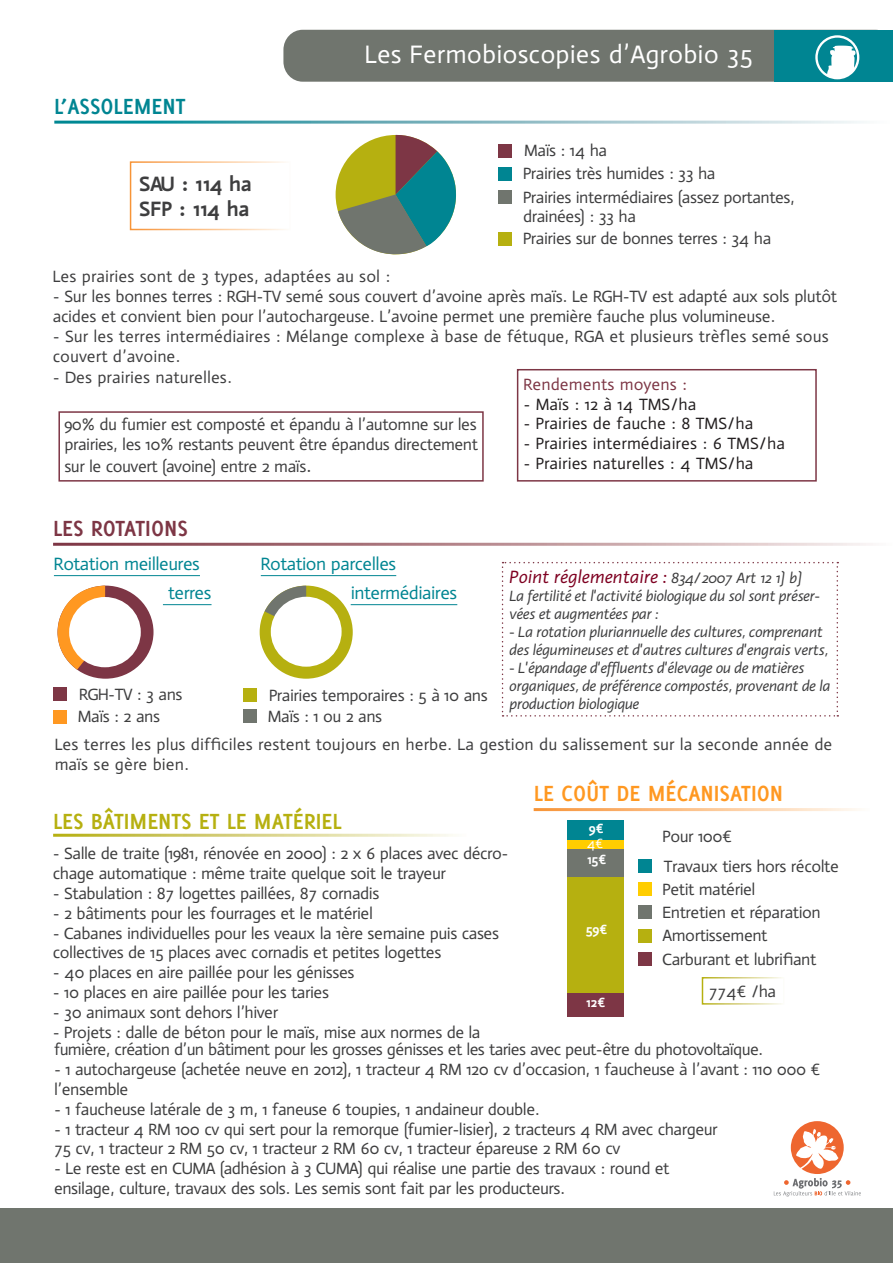
<style>
.page{position:relative;width:893px;height:1263px;background:#fff}
.page>*{position:absolute;margin:0;border:0;box-sizing:border-box;transform-origin:0 0}
.t1{font:25.5px "actor";color:#fff}
.t2{font:700 24px "Delicious";color:#b6b010}
.t3{font:700 24px "Delicious";color:#ff9821}
.t4{font:700 24px "Delicious";color:#008592}
.t5{font:700 24px "Delicious";color:#7d3645}
.t6{font:700 21px "actor";letter-spacing:-.03em;color:#3e3e3f}
.t7{font:18px "actor";letter-spacing:-.03em;color:#008592}
.t8{font:italic 18px "actor";color:#7e0021}
.t9{font:16.5px/19.8px "actor";letter-spacing:-.03em;color:#3e3e3f}
.t10{font:16.5px/19.8px "actor";color:#3e3e3f}
.t11{font:16.5px "actor";color:#231f20}
.t12{font:16.5px "actor";color:#7d3645}
.t13{font:italic 15px/18px "actor";letter-spacing:-.02em;color:#3e3e3f}
.t14{font:700 13.5px "actor";color:#fff}
.t15{font:13.5px "actor";color:#fff}
.s1{font-size:18px}
.s2{font-size:15px;color:#3e3e3f}
</style>
<div class="page">
<svg style="left:774px;top:1121px;width:87px;height:75px"></svg>
<div style="left:0;top:1209px;width:893px;height:54px;background:#70756e"></div>
<div style="left:498px;top:167px;width:14px;height:14px;background:#008592"></div>
<div style="left:498px;top:190px;width:14px;height:14px;background:#70756e"></div>
<div style="left:498px;top:144px;width:14px;height:14px;background:#7d3645"></div>
<div style="left:53px;top:710px;width:14px;height:13px;background:#ff9821"></div>
<div style="left:53px;top:687px;width:14px;height:14px;background:#7d3645"></div>
<div style="left:498px;top:232px;width:14px;height:14px;background:#b6b010"></div>
<div style="left:130px;top:161px;width:161px;height:69px;border:2px solid #fff"></div>
<div style="left:243px;top:709px;width:14px;height:14px;background:#70756e"></div>
<div style="left:243px;top:688px;width:14px;height:14px;background:#b6b010"></div>
<hr style="left:54px;top:575px;width:146px;height:1px;background:#008592">
<hr style="left:261px;top:575px;width:135px;height:1px;background:#008592">
<div style="left:638px;top:882px;width:13px;height:14px;background:#ffcd00"></div>
<div style="left:638px;top:905px;width:13px;height:14px;background:#70756e"></div>
<div style="left:638px;top:859px;width:13px;height:14px;background:#008592"></div>
<div style="left:638px;top:929px;width:13px;height:14px;background:#b6b010"></div>
<svg style="left:502px;top:562px;width:336px;height:155px"></svg>
<svg style="left:283px;top:30px;width:610px;height:52px;background:#637d79"></svg>
<svg style="left:338px;top:134px;width:118px;height:121px"></svg>
<div style="left:58px;top:411px;width:426px;height:71px;border:2px solid #7d3645"></div>
<div style="left:517px;top:369px;width:300px;height:113px;border:2px solid #7d3645"></div>
<div style="left:58px;top:586px;width:96px;height:93px;background:#7d3645;border-radius:50%"></div>
<svg style="left:57px;top:585px;width:48px;height:85px"></svg>
<div style="left:69px;top:597px;width:72px;height:70px;background:#fff;border-radius:50%"></div>
<div style="left:260px;top:586px;width:93px;height:93px;background:#b6b010;border-radius:50%"></div>
<svg style="left:265px;top:586px;width:41px;height:31px"></svg>
<div style="left:271px;top:597px;width:71px;height:70px;background:#fff;border-radius:50%"></div>
<div style="left:568px;top:993px;width:56px;height:24px;background:#7d3645"></div>
<div style="left:568px;top:877px;width:56px;height:116px;background:#b6b010"></div>
<div style="left:568px;top:848px;width:56px;height:29px;background:#70756e"></div>
<div style="left:568px;top:840px;width:56px;height:8px;background:#ffcd00"></div>
<div style="left:568px;top:820px;width:56px;height:20px;background:#008592"></div>
<div style="left:638px;top:952px;width:13px;height:14px;background:#7d3645"></div>
<hr style="left:351px;top:604px;width:106px;height:1px;background:#008592">
<hr style="left:163px;top:604px;width:49px;height:1px;background:#008592">
<div style="left:702px;top:977px;width:82px;height:28px;border:2px solid #fff"></div>
<p class="t4" style="left:54px;top:92px;width:133px">L’ASSOLEMENT</p>
<p class="t6" style="left:139px;top:170px;width:115px">SAU : 114 ha</p>
<p class="t6" style="left:139px;top:195px;width:112px">SFP : 114 ha</p>
<p class="t1" style="left:365px;top:39px;width:390px">Les Fermobioscopies d’Agrobio 35</p>
<p class="t9" style="left:524px;top:141px;width:84px">Maïs : 14 ha</p>
<p class="t9" style="left:523px;top:164px;width:194px">Prairies très humides : 33 ha</p>
<p class="t9" style="left:523px;top:187px;width:273px">Prairies intermédiaires (assez portantes, drainées) : 33 ha</p>
<p class="t9" style="left:523px;top:229px;width:250px">Prairies sur de bonnes terres : 34 ha</p>
<p class="t10" style="left:53px;top:267px;width:339px">Les prairies sont de 3 types, adaptées au sol :</p>
<p class="t9" style="left:53px;top:287px;width:786px">- Sur les bonnes terres : RGH-TV semé sous couvert d’avoine après maïs. Le RGH-TV est adapté aux sols plutôt acides et convient bien pour l’autochargeuse. L’avoine permet une première fauche plus volumineuse.</p>
<p class="t10" style="left:53px;top:326px;width:778px">- Sur les terres intermédiaires : Mélange complexe à base de fétuque, RGA et plusieurs trèfles semé sous couvert d’avoine.</p>
<p class="t10" style="left:53px;top:368px;width:181px">- Des prairies naturelles.</p>
<p class="t12" style="left:523px;top:374px;width:165px">Rendements moyens :</p>
<p class="t11" style="left:523px;top:394px;width:175px">- Maïs : 12 à 14 TMS/ha</p>
<p class="t11" style="left:523px;top:414px;width:231px">- Prairies de fauche : 8 TMS/ha</p>
<p class="t11" style="left:523px;top:434px;width:263px">- Prairies intermédiaires : 6 TMS/ha</p>
<p class="t11" style="left:523px;top:453px;width:232px">- Prairies naturelles : 4 TMS/ha</p>
<p class="t9" style="left:64px;top:415px;width:415px">90% du fumier est composté et épandu à l’automne sur les prairies, les 10% restants peuvent être épandus directement</p>
<p class="t9" style="left:64px;top:456px;width:249px">sur le couvert (avoine) entre 2 maïs<span class="s1">.</span></p>
<p class="t5" style="left:53px;top:515px;width:136px">LES ROTATIONS</p>
<p class="t7" style="left:54px;top:553px;width:148px">Rotation meilleures</p>
<p class="t7" style="left:261px;top:553px;width:137px">Rotation parcelles</p>
<p class="t8" style="left:510px;top:565px;width:295px">Point réglementaire : <span class="s2">834/2007 Art 12 1) b)</span></p>
<p class="t13" style="left:510px;top:586px;width:312px">La fertilité et l'activité biologique du sol sont préser&shy;vées et augmentées par :</p>
<p class="t13" style="left:510px;top:622px;width:320px">- La rotation pluriannuelle des cultures, comprenant des légumineuses et d'autres cultures d'engrais verts,</p>
<p class="t13" style="left:510px;top:658px;width:323px">- L'épandage d'effluents d'élevage ou de matières organiques, de préférence compostés, provenant de la production biologique</p>
<p class="t7" style="left:168px;top:582px;width:45px">terres</p>
<p class="t7" style="left:351px;top:582px;width:108px">intermédiaires</p>
<p class="t9" style="left:269px;top:685px;width:220px">Prairies temporaires : 5 à 10 ans</p>
<p class="t9" style="left:79px;top:684px;width:105px">RGH-TV : 3 ans</p>
<p class="t10" style="left:55px;top:734px;width:779px">Les terres les plus difficiles restent toujours en herbe. La gestion du salissement sur la seconde année de maïs se gère bien.</p>
<p class="t9" style="left:268px;top:706px;width:116px">Maïs : 1 ou 2 ans</p>
<p class="t9" style="left:78px;top:707px;width:84px">Maïs : 2 ans</p>
<p class="t3" style="left:534px;top:780px;width:251px">LE COÛT DE MÉCANISATION</p>
<p class="t2" style="left:53px;top:808px;width:290px">LES BÂTIMENTS ET LE MATÉRIEL</p>
<p class="t9" style="left:53px;top:844px;width:457px">- Salle de traite (1981, rénovée en 2000) : 2 x 6 places avec décro&shy;chage automatique : même traite quelque soit le trayeur</p>
<p class="t9" style="left:53px;top:883px;width:328px">- Stabulation : 87 logettes paillées, 87 cornadis</p>
<p class="t9" style="left:53px;top:903px;width:322px">- 2 bâtiments pour les fourrages et le matériel</p>
<p class="t9" style="left:53px;top:923px;width:448px">- Cabanes individuelles pour les veaux la 1ère semaine puis cases collectives de 15 places avec cornadis et petites logettes</p>
<p class="t9" style="left:53px;top:963px;width:303px">- 40 places en aire paillée pour les génisses</p>
<p class="t9" style="left:53px;top:982px;width:278px">- 10 places en aire paillée pour les taries</p>
<p class="t9" style="left:53px;top:1002px;width:227px">- 30 animaux sont dehors l’hiver</p>
<p class="t9" style="left:53px;top:1022px;width:429px">- Projets : dalle de béton pour le maïs, mise aux normes de la</p>
<p class="t14" style="left:589px;top:820px;width:16px">9€</p>
<p class="t15" style="left:587px;top:835px;width:18px">4€</p>
<p class="t14" style="left:587px;top:851px;width:21px">15€</p>
<p class="t9" style="left:663px;top:826px;width:72px">Pour 100€</p>
<p class="t9" style="left:664px;top:856px;width:177px">Travaux tiers hors récolte</p>
<p class="t9" style="left:663px;top:879px;width:94px">Petit matériel</p>
<p class="t9" style="left:663px;top:902px;width:160px">Entretien et réparation</p>
<p class="t14" style="left:586px;top:920px;width:23px">59€</p>
<p class="t9" style="left:663px;top:926px;width:107px">Amortissement</p>
<p class="t9" style="left:663px;top:949px;width:155px">Carburant et lubrifiant</p>
<p class="t9" style="left:709px;top:981px;width:69px">774€ /ha</p>
<p class="t14" style="left:586px;top:994px;width:21px">12€</p>
<p class="t9" style="left:54px;top:1040px;width:711px">fumière, création d’un bâtiment pour les grosses génisses et les taries avec peut-être du photovoltaïque.</p>
<p class="t9" style="left:54px;top:1060px;width:768px">- 1 autochargeuse (achetée neuve en 2012), 1 tracteur 4 RM 120 cv d’occasion, 1 faucheuse à l’avant : 110 000 € l’ensemble</p>
<p class="t9" style="left:54px;top:1099px;width:487px">- 1 faucheuse latérale de 3 m, 1 faneuse 6 toupies, 1 andaineur double.</p>
<p class="t9" style="left:54px;top:1119px;width:665px">- 1 tracteur 4 RM 100 cv qui sert pour la remorque (fumier-lisier), 2 tracteurs 4 RM avec chargeur</p>
<p class="t9" style="left:54px;top:1139px;width:568px">75 cv, 1 tracteur 2 RM 50 cv, 1 tracteur 2 RM 60 cv, 1 tracteur épareuse 2 RM 60 cv</p>
<p class="t9" style="left:54px;top:1159px;width:617px">- Le reste est en CUMA (adhésion à 3 CUMA) qui réalise une partie des travaux : round et</p>
<p class="t9" style="left:54px;top:1178px;width:513px">ensilage, culture, travaux des sols. Les semis sont fait par les producteurs.</p>
</div>
